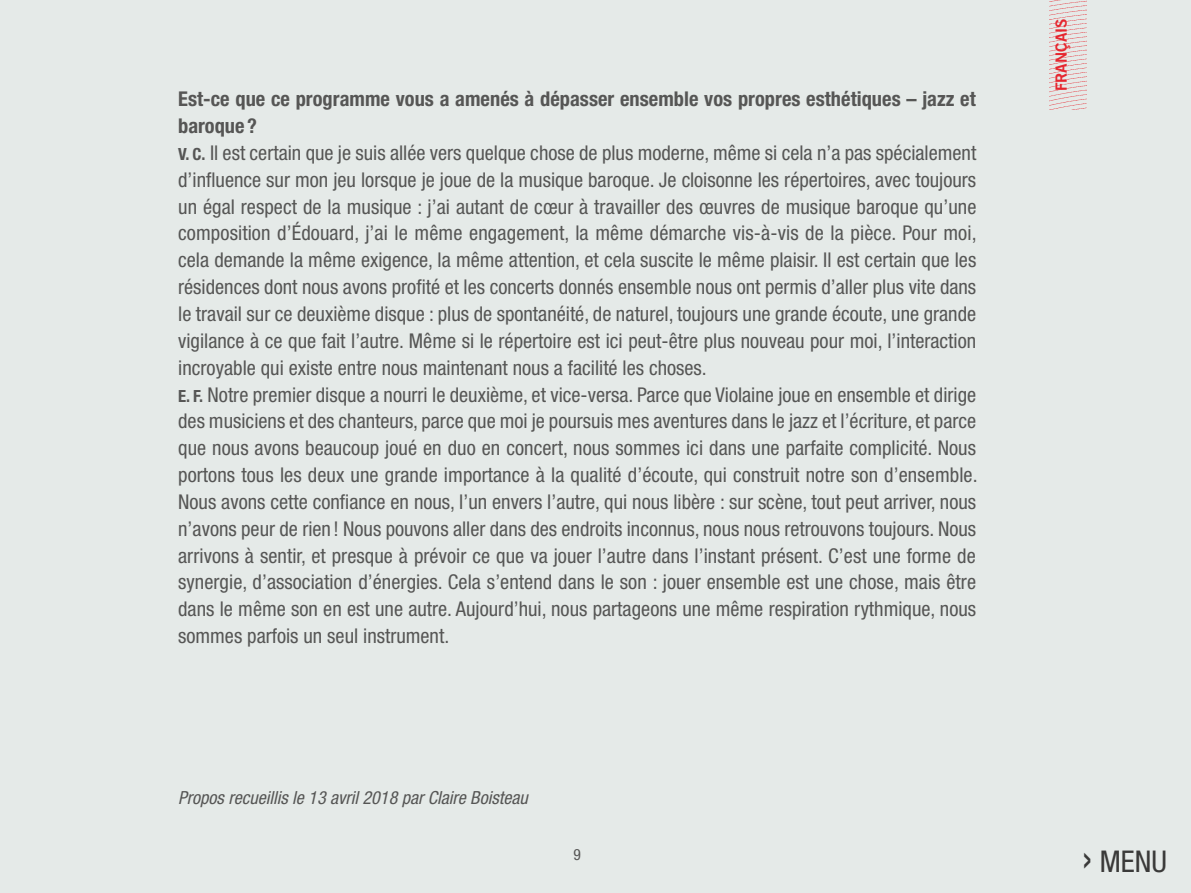
<style>
.page{position:relative;width:1191px;height:893px;background:#e5eae8}
.page>*{position:absolute;margin:0;border:0;box-sizing:border-box;transform-origin:0 0}
.t1{font:condensed 30px "Helvetica Neue";color:#3a3a39}
.t2{font:condensed 20.4px/26.8px "Helvetica Neue";color:#565655}
.t3{font:italic condensed 18px "Helvetica Neue";color:#565655}
.t4{font:15.45px "Trade Gothic Bold Two";color:#e6262f}
.t5{font:condensed 15.45px "Helvetica Neue";color:#565655}
.s1{font-weight:700}
.s2{font-weight:700;font-size:16.8px}
.s3{font-size:43.5px}
</style>
<div class="page">
<img style="left:1049px;top:0;width:37px;height:110px">
<p class="t2" style="left:178px;top:85px;width:801px"><span class="s1">Est-ce que ce programme vous a amenés à dépasser ensemble vos propres esthétiques – jazz et baroque ?<br></span><span class="s2">V. C.</span> Il est certain que je suis allée vers quelque chose de plus moderne, même si cela n’a pas spécialement d’influence sur mon jeu lorsque je joue de la musique baroque. Je cloisonne les répertoires, avec toujours un égal respect de la musique : j’ai autant de cœur à travailler des œuvres de musique baroque qu’une composition d’Édouard, j’ai le même engagement, la même démarche vis-à-vis de la pièce. Pour moi, cela demande la même exigence, la même attention, et cela suscite le même plaisir. Il est certain que les résidences dont nous avons profité et les concerts donnés ensemble nous ont permis d’aller plus vite dans le travail sur ce deuxième disque : plus de spontanéité, de naturel, toujours une grande écoute, une grande vigilance à ce que fait l’autre. Même si le répertoire est ici peut-être plus nouveau pour moi, l’interaction incroyable qui existe entre nous maintenant nous a facilité les choses.<br><span class="s2">E. F.</span> Notre premier disque a nourri le deuxième, et vice-versa. Parce que Violaine joue en ensemble et dirige des musiciens et des chanteurs, parce que moi je poursuis mes aventures dans le jazz et l’écriture, et parce que nous avons beaucoup joué en duo en concert, nous sommes ici dans une parfaite complicité. Nous portons tous les deux une grande importance à la qualité d’écoute, qui construit notre son d’ensemble.<br>Nous avons cette confiance en nous, l’un envers l’autre, qui nous libère : sur scène, tout peut arriver, nous n’avons peur de rien ! Nous pouvons aller dans des endroits inconnus, nous nous retrouvons toujours. Nous arrivons à sentir, et presque à prévoir ce que va jouer l’autre dans l’instant présent. C’est une forme de synergie, d’association d’énergies. Cela s’entend dans le son : jouer ensemble est une chose, mais être dans le même son en est une autre. Aujourd’hui, nous partageons une même respiration rythmique, nous sommes parfois un seul instrument.</p>
<p class="t3" style="left:178px;top:788px;width:351px">Propos recueillis le 13 avril 2018 par Claire Boisteau</p>
<p class="t5" style="left:573px;top:846px;width:9px">9</p>
<p class="t4" style="left:1051px;top:91px;width:75px;rotate:-90deg">FRANÇAIS</p>
<h1 class="t1" style="left:1082px;top:844px;width:86px"><span class="s3">›</span> MENU</h1>
</div>
